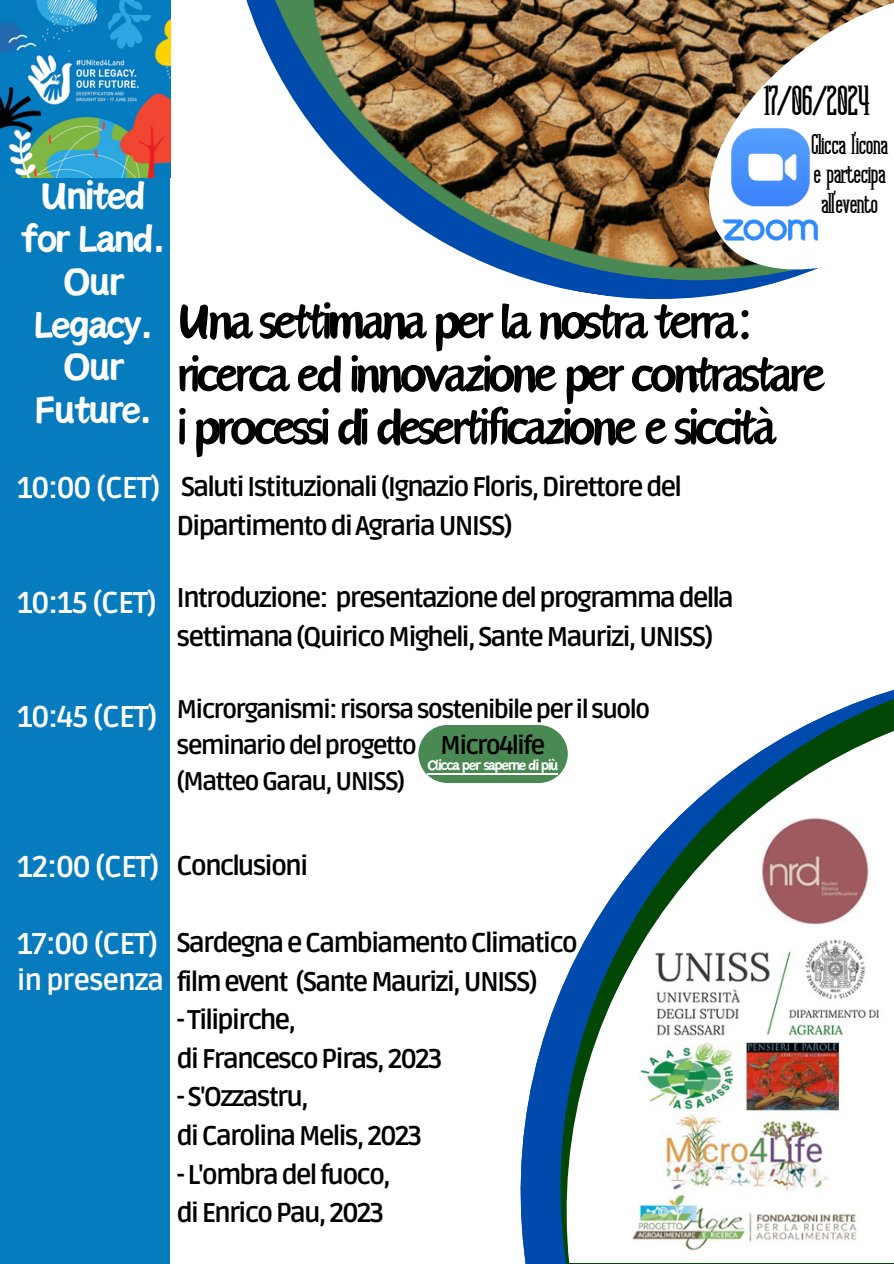
<style>
.page{position:relative;width:894px;height:1264px;background:#fff}
.page>*{position:absolute;margin:0;border:0;box-sizing:border-box;transform-origin:0 0}
.t1{font:63px/52.8px "Canva Oriental Brush";letter-spacing:-.08em;color:#000}
.t2{font:48px/42.8px "Canva Sword Like Dream";letter-spacing:-.055em;color:#fff;text-align:center}
.t3{font:42px "Asterlight";letter-spacing:-.04em;color:#000}
.t4{font:700 30px "Ruda";letter-spacing:-.04em;color:#fff}
.t5{font:28.5px/29.2px "Asterlight";letter-spacing:-.04em;color:#000}
.t6{font:700 27px/38.5px "Ruda";letter-spacing:-.07em;color:#000}
.t7{font:700 25.5px/35.8px "Ruda";letter-spacing:-.07em;color:#000}
.t8{font:18.3px "Canva Sword Like Dream";letter-spacing:-.08em;color:#fff}
.s1{font-size:28.5px;color:#fff}
</style>
<div class="page">
<img style="left:255px;top:0;width:536px;height:299px">
<svg style="left:418px;top:725px;width:94px;height:58px;background:#599362"></svg>
<hr style="left:427px;top:773px;width:130px;height:1px;background:#fff">
<div style="left:0;top:0;width:170px;height:1263px;background:#067bbe"></div>
<svg style="left:699px;top:0;width:194px;height:278px"></svg>
<img style="left:692px;top:110px;width:156px;height:149px">
<img style="left:0;top:1px;width:170px;height:176px">
<svg style="left:512px;top:725px;width:39px;height:538px"></svg>
<svg style="left:551px;top:727px;width:8px;height:536px"></svg>
<svg style="left:559px;top:690px;width:334px;height:573px"></svg>
<img style="left:758px;top:817px;width:112px;height:109px">
<img style="left:638px;top:1020px;width:219px;height:111px">
<img style="left:649px;top:936px;width:238px;height:105px">
<img style="left:662px;top:1115px;width:170px;height:76px">
<img style="left:631px;top:1191px;width:233px;height:68px">
<p class="t3" style="left:763px;top:85px;width:107px">17/06/2024</p>
<p class="t5" style="left:810px;top:133px;width:79px">Clicca l’icona e partecipa</p>
<p class="t2" style="left:40px;top:176px;width:109px">United</p>
<p class="t5" style="left:820px;top:191px;width:59px">al’evento</p>
<p class="t2" style="left:21px;top:219px;width:147px">for Land.<br>Our<br>Legacy.<br>Our<br>Future.</p>
<p class="t1" style="left:176px;top:297px;width:651px">Una settimana per la nostra terra: ricerca ed innovazione per contrastare i processi di desertificazione e siccità</p>
<p class="t4" style="left:17px;top:470px;width:145px">10:00 (CET)</p>
<p class="t4" style="left:17px;top:585px;width:142px">10:15 (CET)</p>
<h4 class="t6" style="left:176px;top:468px;width:507px">Saluti Istituzionali (Ignazio Floris, Direttore del<br>Dipartimento di Agraria UNISS)</h4>
<h4 class="t6" style="left:176px;top:579px;width:559px">Introduzione: presentazione del programma della settimana (Quirico Migheli, Sante Maurizi, UNISS)</h4>
<p class="t4" style="left:17px;top:699px;width:142px">10:45 (CET)</p>
<h4 class="t7" style="left:176px;top:691px;width:475px">Microrganismi: risorsa sostenibile per il suolo seminario del progetto Micro4life</h4>
<h5 class="t7" style="left:176px;top:763px;width:230px">(Matteo Garau, UNISS)</h5>
<h2 class="t8" style="left:427px;top:756px;width:133px">Clicca per saperne di più</h2>
<p class="t4" style="left:17px;top:849px;width:144px">12:00 (CET)</p>
<p class="t6" style="left:176px;top:847px;width:133px">Conclusioni</p>
<p class="t4" style="left:17px;top:925px;width:143px">17:00 (CET)</p>
<p class="t6" style="left:17px;top:963px;width:522px"><span class="s1">in presenza</span> film event (Sante Maurizi, UNISS)</p>
<p class="t6" style="left:176px;top:924px;width:403px">Sardegna e Cambiamento Climatico</p>
<h3 class="t6" style="left:176px;top:1001px;width:121px">- Tilipirche,</h3>
<p class="t6" style="left:176px;top:1040px;width:267px">di Francesco Piras, 2023</p>
<h6 class="t6" style="left:176px;top:1078px;width:134px">- S'Ozzastru,</h6>
<h1 class="t6" style="left:176px;top:1117px;width:247px">di Carolina Melis, 2023</h1>
<p class="t6" style="left:176px;top:1155px;width:216px">- L'ombra del fuoco,</p>
<p class="t6" style="left:176px;top:1194px;width:209px">di Enrico Pau, 2023</p>
</div>
